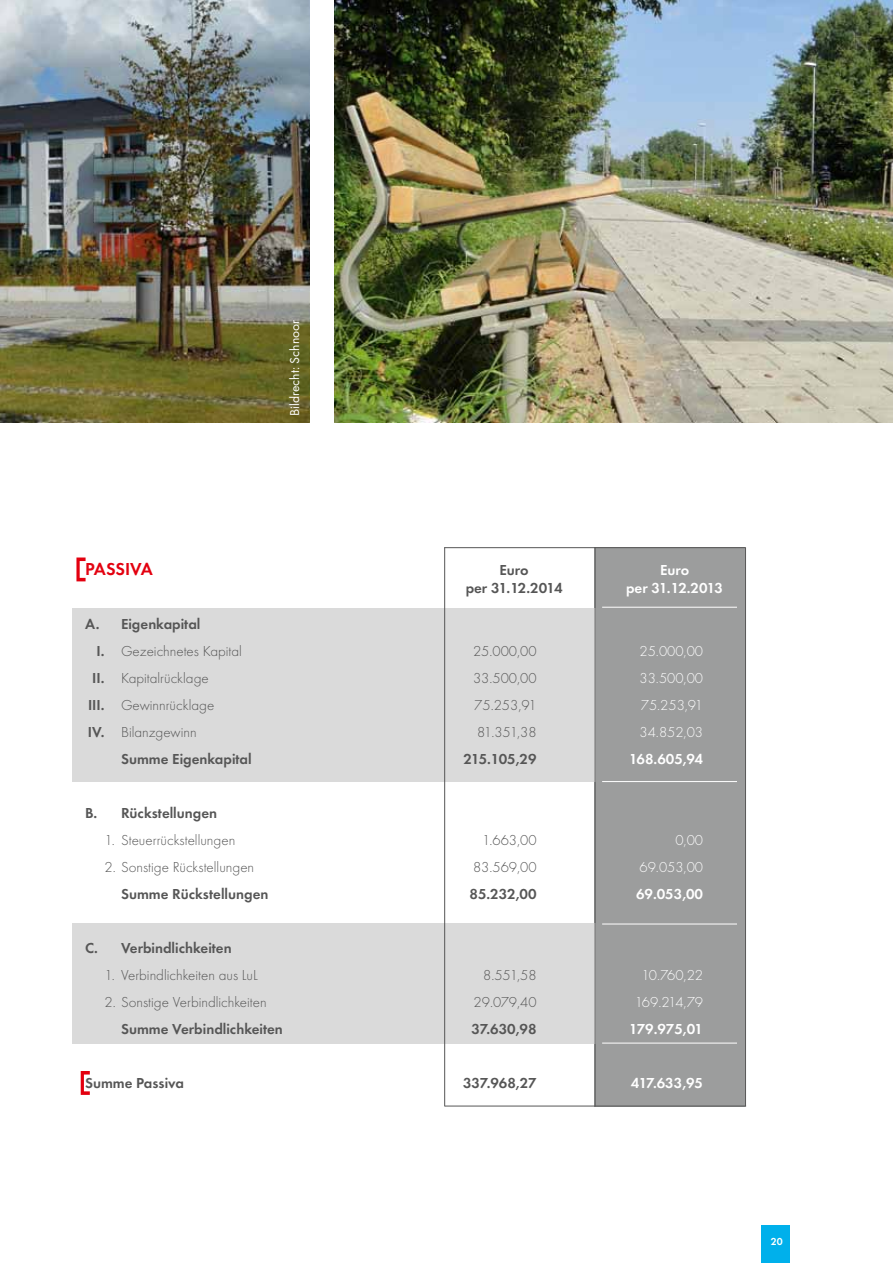
<style>
.page{position:relative;width:893px;height:1263px;background:#fff}
.page>*{position:absolute;margin:0;border:0;box-sizing:border-box;transform-origin:0 0}
.t1{font:600 18px "Futura Urw T";color:#e3000f}
.t2{font:300 15px "Futura T";color:#565656}
.t3{font:600 15px "Futura Urw T";color:#565656}
.t4{font:300 15px "Futura T";color:#fff}
.t5{font:600 15px "Futura Urw T";color:#fff}
.t6{font:600 15px "Futura Urw T";letter-spacing:-.05em;color:#565656}
.t7{font:600 15px "Futura Urw T";letter-spacing:-.05em;color:#fff}
.t8{font:13.5px "Futura Urw T";color:#fff}
.t9{font:600 10.5px "Futura Urw T";color:#fff}
.s1{font-family:"Futura Urw T";font-weight:600}
</style>
<div class="page">
<div style="left:761px;top:1225px;width:29px;height:38px;background:#00b0eb"></div>
<div style="left:595px;top:547px;width:150px;height:559px;background:#9c9d9d"></div>
<div style="left:72px;top:924px;width:523px;height:120px;background:#dadada"></div>
<div style="left:72px;top:608px;width:523px;height:174px;background:#dadada"></div>
<hr style="left:444px;top:547px;width:1px;height:559px;background:#565656">
<hr style="left:595px;top:547px;width:1px;height:559px;background:#565656">
<hr style="left:745px;top:547px;width:1px;height:559px;background:#565656">
<hr style="left:444px;top:547px;width:301px;height:1px;background:#565656">
<img style="left:0;top:0;width:309px;height:422px">
<div style="left:31px;top:523px;width:80px;height:93px;background:#fff"></div>
<svg style="left:76px;top:557px;width:10px;height:24px"></svg>
<hr style="left:445px;top:1106px;width:301px;height:1px;background:#565656">
<div style="left:35px;top:1036px;width:80px;height:94px;background:#fff"></div>
<svg style="left:81px;top:1071px;width:9px;height:24px"></svg>
<img style="left:334px;top:0;width:559px;height:422px">
<hr style="left:602px;top:607px;width:135px;height:1px;background:#fff">
<hr style="left:602px;top:781px;width:135px;height:1px;background:#fff">
<hr style="left:602px;top:924px;width:135px;height:1px;background:#fff">
<hr style="left:602px;top:1043px;width:135px;height:1px;background:#fff">
<p class="t8" style="left:287px;top:416px;width:97px;rotate:-90deg">Bildrecht: Schnoor</p>
<p class="t1" style="left:85px;top:559px;width:58px">Pass iva</p>
<p class="t3" style="left:499px;top:561px;width:31px">Euro</p>
<p class="t5" style="left:660px;top:561px;width:31px">Euro</p>
<p class="t6" style="left:466px;top:579px;width:98px">per 31.12.2014</p>
<p class="t7" style="left:626px;top:579px;width:99px">per 31.12.2013</p>
<p class="t3" style="left:85px;top:615px;width:26px">A. E</p>
<p class="t3" style="left:128px;top:615px;width:73px">igenkapital</p>
<p class="t2" style="left:85px;top:643px;width:158px"><span class="s1">I.</span> Gezeichnetes Kapital</p>
<p class="t2" style="left:473px;top:643px;width:65px">25.000,00</p>
<p class="t4" style="left:640px;top:643px;width:65px">25.000,00</p>
<p class="t2" style="left:85px;top:670px;width:125px"><span class="s1">II.</span> Kapitalrücklage</p>
<p class="t2" style="left:473px;top:670px;width:65px">33.500,00</p>
<p class="t4" style="left:640px;top:670px;width:65px">33.500,00</p>
<p class="t2" style="left:85px;top:697px;width:131px"><span class="s1">III.</span> Gewinnrücklage</p>
<p class="t2" style="left:474px;top:697px;width:64px">75.253,91</p>
<p class="t4" style="left:641px;top:697px;width:64px">75.253,91</p>
<p class="t2" style="left:85px;top:724px;width:113px"><span class="s1">IV.</span> Bilanzgewinn</p>
<p class="t2" style="left:477px;top:724px;width:61px">81.351,38</p>
<p class="t4" style="left:640px;top:724px;width:65px">34.852,03</p>
<p class="t3" style="left:121px;top:750px;width:132px">Summe Eigenkapital</p>
<p class="t3" style="left:463px;top:750px;width:75px">215.105,29</p>
<p class="t5" style="left:629px;top:750px;width:76px">168.605,94</p>
<p class="t3" style="left:85px;top:804px;width:25px">B. R</p>
<p class="t3" style="left:130px;top:804px;width:89px">ückstellungen</p>
<p class="t2" style="left:105px;top:832px;width:132px">1. Steuerrückstellungen</p>
<p class="t2" style="left:482px;top:832px;width:56px">1.663,00</p>
<p class="t4" style="left:675px;top:832px;width:29px">0,00</p>
<p class="t2" style="left:105px;top:859px;width:151px">2. Sonstige Rückstellungen</p>
<p class="t2" style="left:473px;top:859px;width:65px">83.569,00</p>
<p class="t4" style="left:640px;top:859px;width:65px">69.053,00</p>
<p class="t3" style="left:121px;top:885px;width:149px">Summe Rückstellungen</p>
<p class="t3" style="left:470px;top:885px;width:69px">85.232,00</p>
<p class="t5" style="left:636px;top:885px;width:69px">69.053,00</p>
<p class="t3" style="left:85px;top:939px;width:148px">C. Verbindlichkeiten</p>
<p class="t2" style="left:105px;top:967px;width:155px">1. Verbindlichkeiten aus LuL</p>
<p class="t2" style="left:483px;top:967px;width:55px">8.551,58</p>
<p class="t4" style="left:641px;top:967px;width:63px">10.760,22</p>
<p class="t2" style="left:105px;top:994px;width:164px">2. Sonstige Verbindlichkeiten</p>
<p class="t2" style="left:474px;top:994px;width:64px">29.079,40</p>
<p class="t4" style="left:635px;top:994px;width:70px">169.214,79</p>
<p class="t3" style="left:121px;top:1020px;width:163px">Summe Verbindlichkeiten</p>
<p class="t3" style="left:471px;top:1020px;width:67px">37.630,98</p>
<p class="t5" style="left:629px;top:1020px;width:75px">179.975,01</p>
<p class="t3" style="left:85px;top:1074px;width:100px">Summe Passiva</p>
<p class="t3" style="left:463px;top:1074px;width:75px">337.968,27</p>
<p class="t5" style="left:631px;top:1074px;width:74px">417.633,95</p>
<p class="t9" style="left:771px;top:1235px;width:13px">20</p>
</div>
